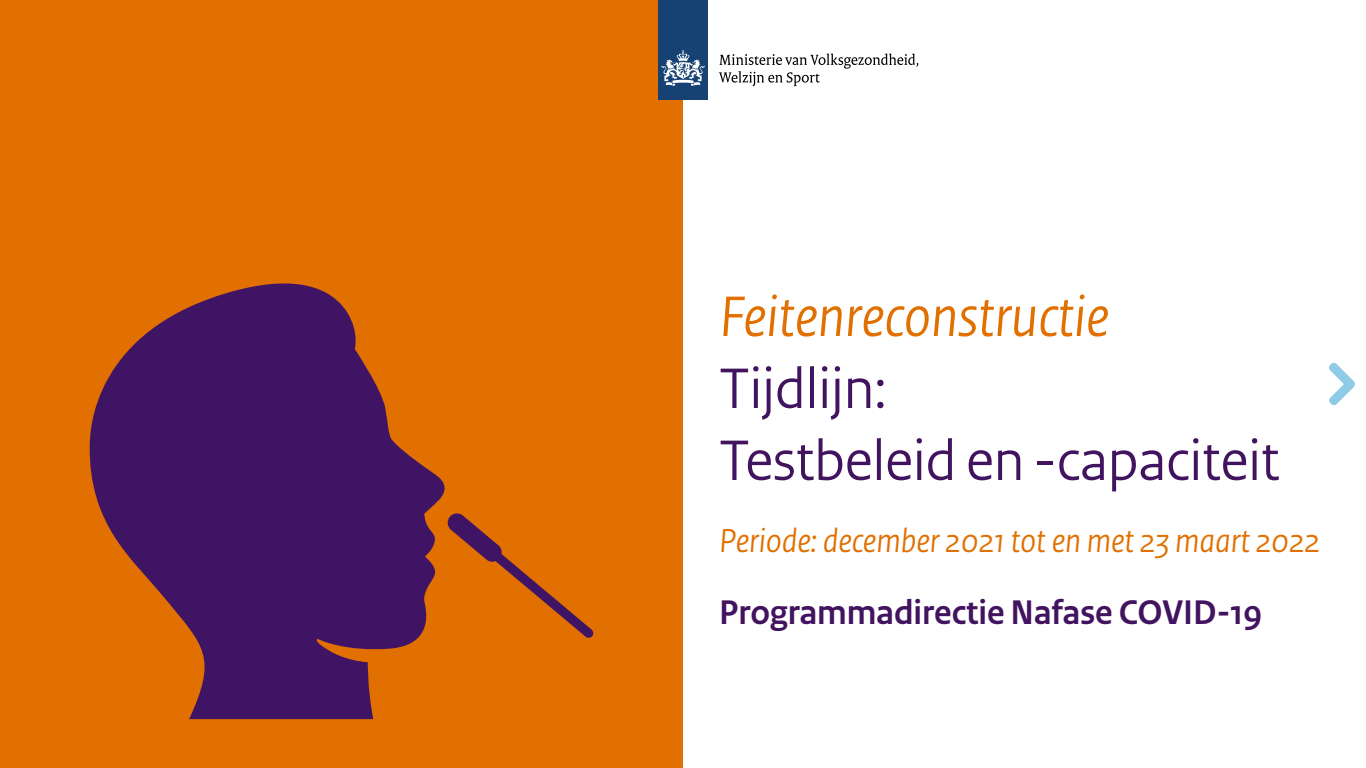
<style>
.page{position:relative;width:1366px;height:768px;background:#fff}
.page>*{position:absolute;margin:0;border:0;box-sizing:border-box;transform-origin:0 0}
.Titel{font:60px/72px "Rijksoverheid Sans Heading";color:#42145f}
.Titel-2{font:italic 60px "Rijksoverheid Sans Heading";color:#e17000}
.Titel-3{font:700 36px "Rijksoverheid Sans Heading";color:#42145f}
.Titel-4{font:italic 35px "Rijksoverheid Sans Heading";color:#e17000}
</style>
<div class="page">
<div style="left:0;top:0;width:683px;height:768px;background:#e17000"></div>
<div style="left:658px;top:0;width:50px;height:100px;background:#154273"></div>
<svg style="left:661px;top:50px;width:44px;height:36px"></svg>
<svg style="left:719px;top:54px;width:199px;height:32px"></svg>
<svg style="left:1329px;top:362px;width:26px;height:44px"></svg>
<svg style="left:89px;top:283px;width:356px;height:436px;fill:#3f1464"></svg>
<svg style="left:447px;top:513px;width:147px;height:125px"></svg>
<p class="Titel-2" style="left:719px;top:283px;width:391px">Feitenreconstructie</p>
<p class="Titel" style="left:719px;top:353px;width:562px">Tijdlijn:<br>Testbeleid en -capaciteit</p>
<p class="Titel-4" style="left:719px;top:521px;width:602px">Periode: december 2021 tot en met 23 maart 2022</p>
<p class="Titel-3" style="left:719px;top:592px;width:544px">Programmadirectie Nafase COVID-19</p>
</div>
